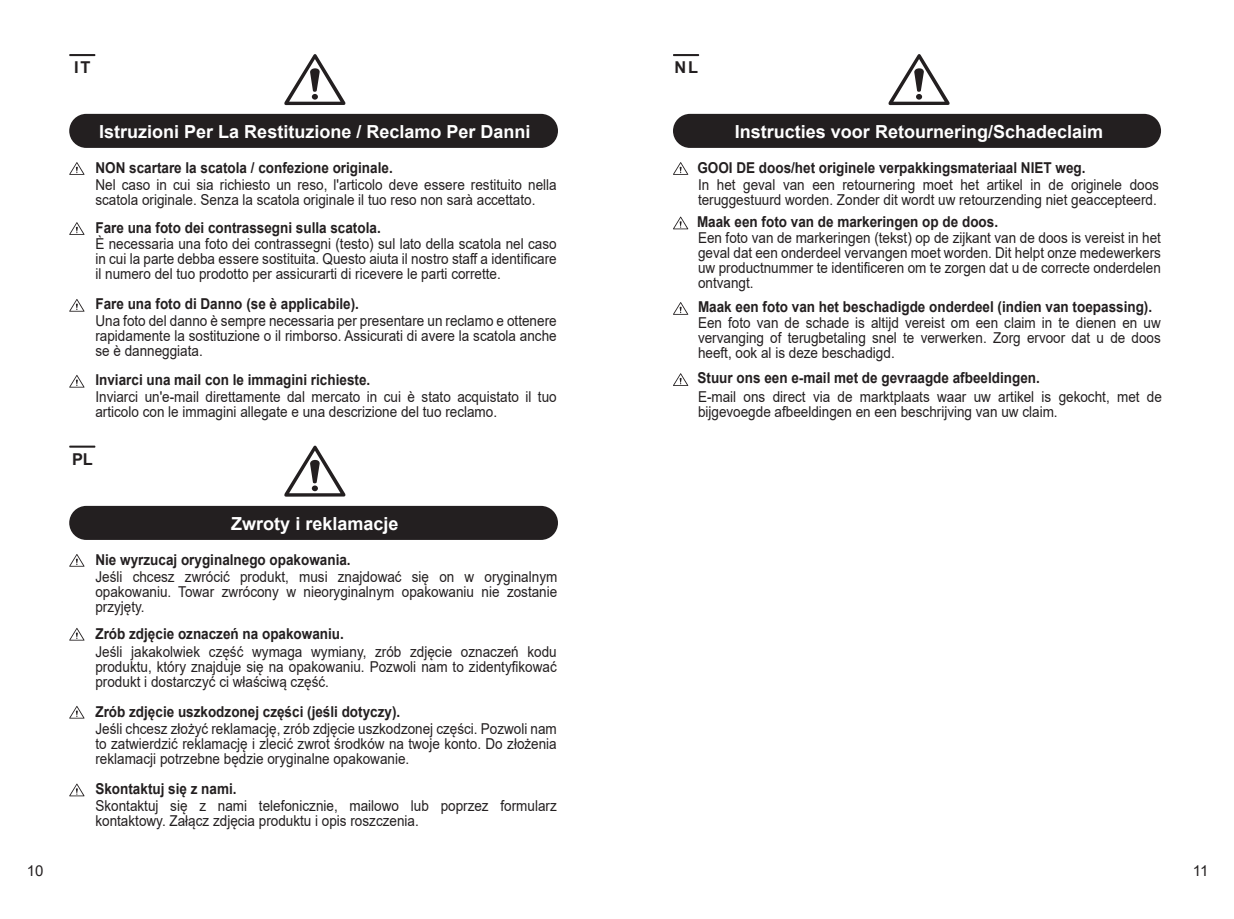
<style>
.page{position:relative;width:1234px;height:919px;background:#fff}
.page>*{position:absolute;margin:0;border:0;box-sizing:border-box;transform-origin:0 0}
.t1{font:700 18px "Arial";color:#fff}
.t2{font:700 16.35px "Arial";color:#231f20}
.t3{font:15px/15px "Arial";color:#231f20;text-align:justify;scale:.9 1}
.t4{font:700 15px "Arial";color:#231f20;scale:.9 1}
.t5{font:15px "Arial";color:#231f20}
</style>
<div class="page">
<hr style="left:69px;top:54px;width:26px;height:2px;background:#231f20">
<hr style="left:69px;top:445px;width:26px;height:2px;background:#231f20">
<div style="left:69px;top:114px;width:489px;height:34px;background:#231f20;border-radius:17px"></div>
<div style="left:69px;top:506px;width:489px;height:34px;background:#231f20;border-radius:17px"></div>
<svg style="left:284px;top:54px;width:62px;height:51px"></svg>
<svg style="left:284px;top:445px;width:62px;height:52px"></svg>
<svg style="left:69px;top:162px;width:16px;height:13px"></svg>
<svg style="left:69px;top:222px;width:16px;height:13px"></svg>
<svg style="left:69px;top:299px;width:16px;height:13px"></svg>
<svg style="left:69px;top:375px;width:16px;height:12px"></svg>
<svg style="left:69px;top:554px;width:16px;height:12px"></svg>
<svg style="left:69px;top:628px;width:16px;height:12px"></svg>
<svg style="left:69px;top:706px;width:16px;height:12px"></svg>
<svg style="left:69px;top:783px;width:16px;height:13px"></svg>
<hr style="left:672px;top:54px;width:27px;height:2px;background:#231f20">
<div style="left:672px;top:114px;width:488px;height:34px;background:#231f20;border-radius:17px"></div>
<svg style="left:888px;top:54px;width:61px;height:51px"></svg>
<svg style="left:673px;top:162px;width:15px;height:13px"></svg>
<svg style="left:673px;top:216px;width:15px;height:13px"></svg>
<svg style="left:673px;top:302px;width:15px;height:13px"></svg>
<svg style="left:673px;top:373px;width:15px;height:13px"></svg>
<p class="t2" style="left:74px;top:56px;width:18px">IT</p>
<p class="t1" style="left:99px;top:119px;width:433px">Istruzioni Per La Restituzione / Reclamo Per Danni</p>
<p class="t4" style="left:95px;top:157px;width:332px">NON scartare la scatola / confezione originale.</p>
<p class="t3" style="left:95px;top:177px;width:514px">Nel caso in cui sia richiesto un reso, l'articolo deve essere restituito nella scatola originale. Senza la scatola originale il tuo reso non sarà accettato.</p>
<p class="t4" style="left:95px;top:217px;width:318px">Fare una foto dei contrassegni sulla scatola.</p>
<p class="t3" style="left:95px;top:236px;width:514px">È necessaria una foto dei contrassegni (testo) sul lato della scatola nel caso in cui la parte debba essere sostituita. Questo aiuta il nostro staff a identificare il numero del tuo prodotto per assicurarti di ricevere le parti corrette.</p>
<p class="t3" style="left:95px;top:313px;width:514px">Una foto del danno è sempre necessaria per presentare un reclamo e ottenere rapidamente la sostituzione o il rimborso. Assicurati di avere la scatola anche se è danneggiata.</p>
<p class="t3" style="left:95px;top:389px;width:514px">Inviarci un'e-mail direttamente dal mercato in cui è stato acquistato il tuo articolo con le immagini allegate e una descrizione del tuo reclamo.</p>
<p class="t4" style="left:95px;top:293px;width:294px">Fare una foto di Danno (se è applicabile).</p>
<p class="t4" style="left:95px;top:369px;width:307px">Inviarci una mail con le immagini richieste.</p>
<p class="t2" style="left:72px;top:447px;width:22px">PL</p>
<p class="t1" style="left:231px;top:511px;width:169px">Zwroty i reklamacje</p>
<p class="t4" style="left:95px;top:548px;width:285px">Nie wyrzucaj oryginalnego opakowania.</p>
<p class="t3" style="left:95px;top:569px;width:514px">Jeśli chcesz zwrócić produkt, musi znajdować się on w oryginalnym opakowaniu. Towar zwrócony w nieoryginalnym opakowaniu nie zostanie przyjęty.</p>
<p class="t4" style="left:95px;top:623px;width:277px">Zrób zdjęcie oznaczeń na opakowaniu.</p>
<p class="t3" style="left:95px;top:643px;width:514px">Jeśli jakakolwiek część wymaga wymiany, zrób zdjęcie oznaczeń kodu produktu, który znajduje się na opakowaniu. Pozwoli nam to zidentyfikować produkt i dostarczyć ci właściwą część.</p>
<p class="t3" style="left:95px;top:721px;width:514px">Jeśli chcesz złożyć reklamację, zrób zdjęcie uszkodzonej części. Pozwoli nam to zatwierdzić reklamację i zlecić zwrot środków na twoje konto. Do złożenia reklamacji potrzebne będzie oryginalne opakowanie.</p>
<p class="t3" style="left:95px;top:798px;width:514px">Skontaktuj się z nami telefonicznie, mailowo lub poprzez formularz kontaktowy. Załącz zdjęcia produktu i opis roszczenia.</p>
<p class="t4" style="left:95px;top:701px;width:340px">Zrób zdjęcie uszkodzonej części (jeśli dotyczy).</p>
<p class="t4" style="left:95px;top:778px;width:158px">Skontaktuj się z nami.</p>
<p class="t2" style="left:674px;top:56px;width:25px">NL</p>
<p class="t1" style="left:734px;top:119px;width:370px">Instructies voor Retournering/Schadeclaim</p>
<p class="t4" style="left:697px;top:157px;width:432px">GOOI DE doos/het originele verpakkingsmateriaal NIET weg.</p>
<p class="t3" style="left:697px;top:177px;width:513px">In het geval van een retournering moet het artikel in de originele doos teruggestuurd worden. Zonder dit wordt uw retourzending niet geaccepteerd.</p>
<p class="t4" style="left:697px;top:211px;width:336px">Maak een foto van de markeringen op de doos.</p>
<p class="t3" style="left:697px;top:230px;width:516px">Een foto van de markeringen (tekst) op de zijkant van de doos is vereist in het geval dat een onderdeel vervangen moet worden. Dit helpt onze medewerkers uw productnummer te identificeren om te zorgen dat u de correcte onderdelen ontvangt.</p>
<p class="t3" style="left:697px;top:315px;width:515px">Een foto van de schade is altijd vereist om een claim in te dienen en uw vervanging of terugbetaling snel te verwerken. Zorg ervoor dat u de doos heeft, ook al is deze beschadigd.</p>
<p class="t3" style="left:697px;top:389px;width:517px">E-mail ons direct via de marktplaats waar uw artikel is gekocht, met de bijgevoegde afbeeldingen en een beschrijving van uw claim.</p>
<p class="t4" style="left:697px;top:296px;width:506px">Maak een foto van het beschadigde onderdeel (indien van toepassing).</p>
<p class="t4" style="left:697px;top:367px;width:382px">Stuur ons een e-mail met de gevraagde afbeeldingen.</p>
<p class="t5" style="left:27px;top:859px;width:18px">10</p>
<p class="t5" style="left:1192px;top:859px;width:17px">11</p>
</div>
